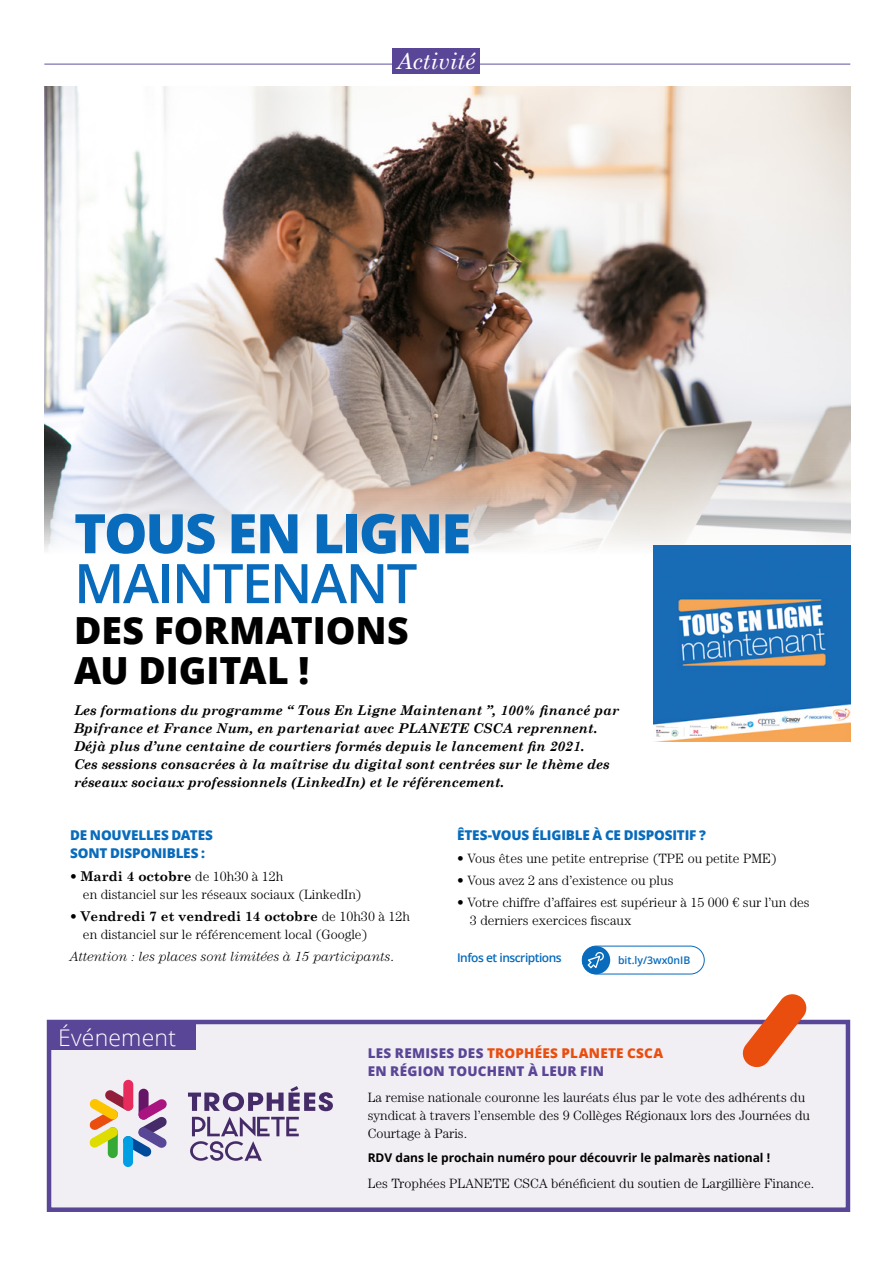
<style>
.page{position:relative;width:893px;height:1263px;background:#fff}
.page>*{position:absolute;margin:0;border:0;box-sizing:border-box;transform-origin:0 0}
.t1{font:800 54.6px "Open Sans";letter-spacing:-.035em;color:#086bbc}
.t2{font:600 54.6px "Open Sans";letter-spacing:-.035em;color:#086bbc}
.t3{font:800 37.35px/40.5px "Open Sans";color:#000}
.t4{font:300 22.95px "Open Sans";letter-spacing:.01em;color:#fff}
.t5{font:italic 22.5px "Century Schoolbook";color:#fff}
.t6{font:300 13.5px/18px "Century Std";color:#000}
.t7{font:italic 700 13.5px/18px "Century Schoolbook";color:#000}
.t8{font:italic 300 13.5px/22.2px "Century Std";color:#000}
.t9{font:700 13.5px "Century Schoolbook";color:#000}
.t10{font:800 13.5px/18px "Open Sans";letter-spacing:-.01em;color:#086bbc}
.t11{font:800 13.5px/18px "Open Sans";letter-spacing:.02em;color:#5a4696}
.t12{font:700 12px "Open Sans";color:#000}
.t13{font:600 12px "Open Sans";letter-spacing:-.04em;color:#086bbc}
.t14{font:600 10.5px "Open Sans";color:#086bbc}
.s1{font-family:"Century Std";font-weight:300}
.s2{font-style:normal}
.s3{color:#e94e0f}
</style>
<div class="page">
<img style="left:44px;top:86px;width:806px;height:537px">
<div style="left:582px;top:946px;width:122px;height:28px;border:1px solid #086bbc;border-radius:14px"></div>
<div style="left:582px;top:946px;width:28px;height:28px;background:#086bbc;border-radius:50%"></div>
<svg style="left:588px;top:952px;width:16px;height:16px"></svg>
<img style="left:654px;top:545px;width:196px;height:197px">
<svg style="left:46px;top:1019px;width:805px;height:193px;background:#e7e3ee"></svg>
<div style="left:123px;top:1136px;width:10px;height:31px;background:#009fe3;border-radius:5px"></div>
<div style="left:123px;top:1080px;width:10px;height:31px;background:#e72c5d;border-radius:5px"></div>
<svg style="left:89px;top:1089px;width:78px;height:68px;background:#bca6a4"></svg>
<svg style="left:190px;top:1117px;width:109px;height:44px;background:#c2b9ce"></svg>
<svg style="left:188px;top:1086px;width:145px;height:25px;background:#aa9eba"></svg>
<div style="left:51px;top:1023px;width:145px;height:27px;background:#5a4696"></div>
<svg style="left:741px;top:994px;width:67px;height:75px"></svg>
<hr style="left:44px;top:64px;width:806px;height:1px;background:#5e519e">
<div style="left:393px;top:48px;width:87px;height:26px;background:#5a4696"></div>
<h3 class="t5" style="left:397px;top:47px;width:80px">Activité</h3>
<h1 class="t1" style="left:74px;top:492px;width:399px">TOUS EN LIGNE</h1>
<h1 class="t2" style="left:74px;top:546px;width:345px">MAINTENANT</h1>
<h2 class="t3" style="left:74px;top:608px;width:336px">DES FORMATIONS<br>AU DIGITAL !</h2>
<p class="t7" style="left:74px;top:701px;width:546px">Les formations du programme “ Tous En Ligne Maintenant ”, 100% financé par Bpifrance et France Num, en partenariat avec PLANETE CSCA reprennent.<br>Déjà plus d’une centaine de courtiers formés depuis le lancement fin 2021.<br>Ces sessions consacrées à la maîtrise du digital sont centrées sur le thème des réseaux sociaux professionnels (LinkedIn) et le référencement.</p>
<p class="t10" style="left:70px;top:826px;width:144px">DE NOUVELLES DATES<br>SONT DISPONIBLES :</p>
<p class="t9" style="left:70px;top:867px;width:215px"><span class="s1">•</span> Mardi 4 octobre <span class="s1">de 10h30 à 12h</span></p>
<p class="t6" style="left:83px;top:885px;width:280px">en distanciel sur les réseaux sociaux (LinkedIn)</p>
<p class="t9" style="left:70px;top:908px;width:341px"><span class="s1">•</span> Vendredi 7 et vendredi 14 octobre <span class="s1">de 10h30 à 12h</span></p>
<p class="t8" style="left:70px;top:923px;width:325px;text-indent:13px"><span class="s2">en distanciel sur le référencement local (Google)<br></span>Attention : les places sont limitées à 15 participants<span class="s2">.</span></p>
<p class="t10" style="left:457px;top:826px;width:250px">ÊTES-VOUS ÉLIGIBLE À CE DISPOSITIF ?</p>
<p class="t6" style="left:457px;top:849px;width:322px">• Vous êtes une petite entreprise (TPE ou petite PME)</p>
<p class="t6" style="left:457px;top:871px;width:218px">• Vous avez 2 ans d’existence ou plus</p>
<p class="t6" style="left:470px;top:893px;width:341px;text-indent:-13px">• Votre chiffre d’affaires est supérieur à 15 000 € sur l’un des<br>3 derniers exercices fiscaux</p>
<p class="t13" style="left:457px;top:949px;width:106px">Infos et inscriptions</p>
<p class="t14" style="left:618px;top:953px;width:74px">bit.ly/3wx0nIB</p>
<h3 class="t4" style="left:58px;top:1021px;width:119px">Événement</h3>
<p class="t11" style="left:368px;top:1043px;width:297px">LES REMISES DES <span class="s3">TROPHÉES PLANETE CSCA<br></span>EN RÉGION TOUCHENT À LEUR FIN</p>
<p class="t6" style="left:368px;top:1088px;width:444px">La remise nationale couronne les lauréats élus par le vote des adhérents du syndicat à travers l’ensemble des 9 Collèges Régionaux lors des Journées du<br>Courtage à Paris.</p>
<p class="t12" style="left:368px;top:1149px;width:404px">RDV dans le prochain numéro pour découvrir le palmarès national !</p>
<p class="t6" style="left:368px;top:1174px;width:448px">Les Trophées PLANETE CSCA bénéficient du soutien de Largillière Finance.</p>
</div>
